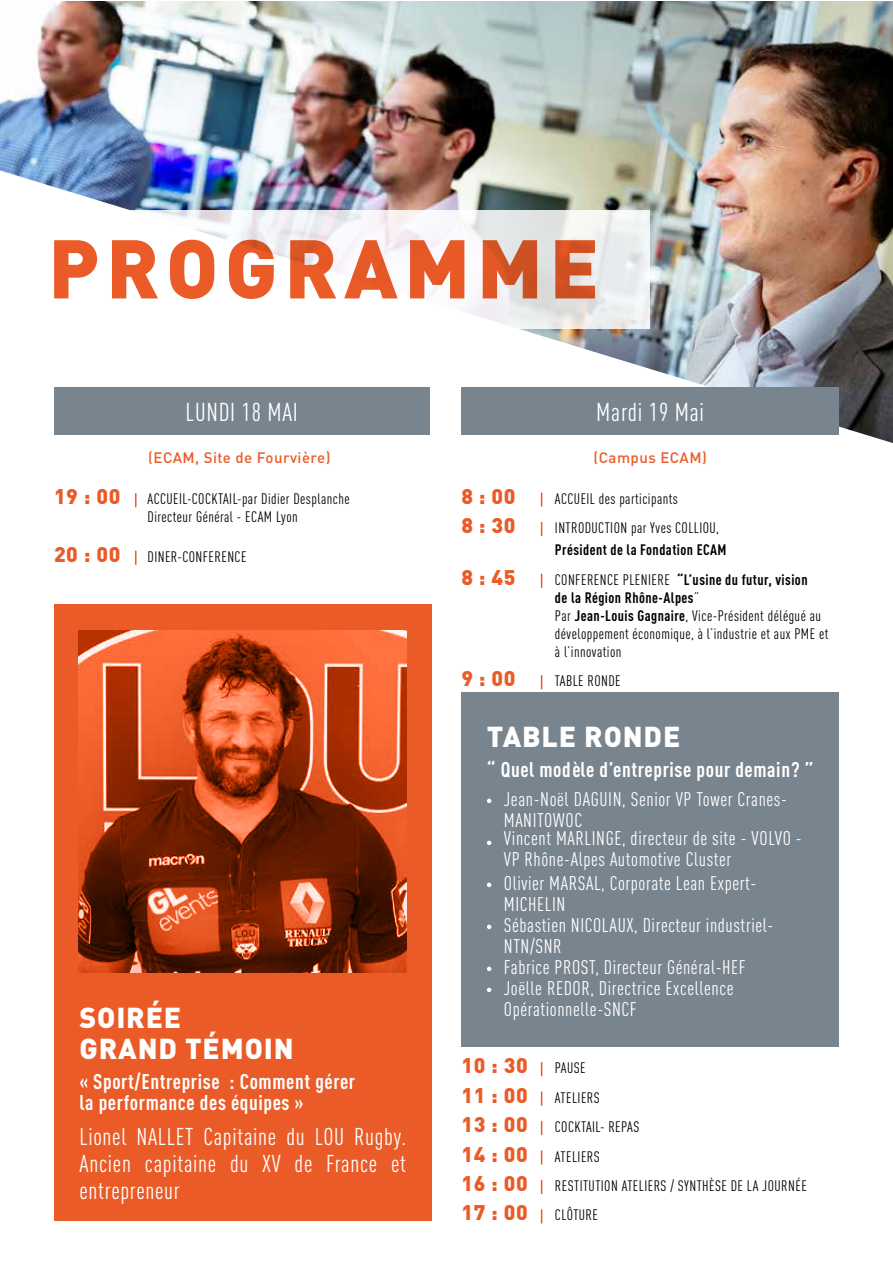
<style>
.page{position:relative;width:893px;height:1263px;background:#fff}
.page>*{position:absolute;margin:0;border:0;box-sizing:border-box;transform-origin:0 0}
.t1{font:900 81.75px "DIN";letter-spacing:.08em;color:#eb5b27}
.t2{font:900 28.5px/31.2px "DIN";letter-spacing:.03em;color:#fff}
.t3{font:25.5px "DIN Cond";letter-spacing:.03em;color:#fff}
.t4{font:24px/27px "DIN Cond";letter-spacing:.03em;color:#fff;text-align:justify}
.t5{font:700 21px/21px "DIN Cond";letter-spacing:.03em;color:#fff}
.t6{font:900 21px "DIN";letter-spacing:.03em;color:#eb5b27}
.t7{font:19.5px/21px "DIN Cond";letter-spacing:.03em;color:#fff}
.t8{font:15px/18px "DIN Cond";letter-spacing:.03em;color:#000}
.t9{font:500 15px "DIN";letter-spacing:.03em;color:#eb5b27}
.t10{font:700 15px "DIN Cond";letter-spacing:.03em;color:#000}
.s1{font-weight:700}
</style>
<div class="page">
<img style="left:0;top:1px;width:892px;height:442px">
<div style="left:54px;top:387px;width:375px;height:48px;background:#78848e"></div>
<div style="left:54px;top:604px;width:378px;height:616px;background:#eb5b27"></div>
<div style="left:461px;top:387px;width:378px;height:48px;background:#78848e"></div>
<svg style="left:0;top:210px;width:650px;height:118px"></svg>
<div style="left:461px;top:692px;width:378px;height:355px;background:#78848e"></div>
<svg style="left:487px;top:799px;width:4px;height:4px"></svg>
<svg style="left:487px;top:841px;width:4px;height:4px"></svg>
<svg style="left:487px;top:883px;width:4px;height:4px"></svg>
<svg style="left:487px;top:925px;width:4px;height:4px"></svg>
<svg style="left:487px;top:967px;width:4px;height:4px"></svg>
<svg style="left:487px;top:988px;width:4px;height:4px"></svg>
<img style="left:79px;top:630px;width:327px;height:342px">
<svg style="left:541px;top:492px;width:1px;height:15px"></svg>
<svg style="left:541px;top:522px;width:1px;height:14px"></svg>
<svg style="left:541px;top:574px;width:1px;height:14px"></svg>
<svg style="left:541px;top:675px;width:1px;height:14px"></svg>
<svg style="left:135px;top:493px;width:1px;height:14px"></svg>
<svg style="left:135px;top:551px;width:1px;height:14px"></svg>
<svg style="left:541px;top:1062px;width:1px;height:14px"></svg>
<svg style="left:541px;top:1091px;width:1px;height:15px"></svg>
<svg style="left:541px;top:1121px;width:1px;height:14px"></svg>
<svg style="left:541px;top:1150px;width:1px;height:14px"></svg>
<svg style="left:541px;top:1180px;width:1px;height:14px"></svg>
<svg style="left:541px;top:1209px;width:1px;height:14px"></svg>
<h1 class="t1" style="left:48px;top:214px;width:552px">PROGRAMME</h1>
<h3 class="t3" style="left:186px;top:397px;width:114px">LUNDI 18 MAI</h3>
<h3 class="t3" style="left:596px;top:397px;width:109px">Mardi 19 Mai</h3>
<p class="t9" style="left:148px;top:448px;width:184px">(ECAM, Site de Fourvière)</p>
<p class="t9" style="left:594px;top:448px;width:115px">(Campus ECAM)</p>
<h3 class="t6" style="left:54px;top:482px;width:68px">19 : 00</h3>
<p class="t8" style="left:148px;top:490px;width:204px">ACCUEIL-COCKTAIL-par Didier Desplanche<br>Directeur Général - ECAM Lyon</p>
<h3 class="t6" style="left:54px;top:540px;width:68px">20 : 00</h3>
<p class="t8" style="left:148px;top:547px;width:100px">DINER-CONFERENCE</p>
<h2 class="t2" style="left:80px;top:1001px;width:216px">SOIRÉE<br>GRAND TÉMOIN</h2>
<h3 class="t5" style="left:80px;top:1070px;width:277px">« Sport/Entreprise : Comment gérer la performance des équipes »</h3>
<h3 class="t4" style="left:80px;top:1123px;width:328px">Lionel NALLET Capitaine du LOU Rugby.<br>Ancien capitaine du XV de France et entrepreneur</h3>
<h3 class="t6" style="left:461px;top:482px;width:56px">8 : 00</h3>
<p class="t8" style="left:555px;top:489px;width:125px">ACCUEIL des participants</p>
<h3 class="t6" style="left:461px;top:511px;width:56px">8 : 30</h3>
<p class="t8" style="left:555px;top:519px;width:165px">INTRODUCTION par Yves COLLIOU,</p>
<p class="t10" style="left:555px;top:541px;width:173px">Président de la Fondation ECAM</p>
<h3 class="t6" style="left:461px;top:563px;width:56px">8 : 45</h3>
<p class="t8" style="left:555px;top:570px;width:275px">CONFERENCE PLENIERE <span class="s1">“L’usine du futur, vision<br>de la Région Rhône-Alpes</span>”<br>Par <span class="s1">Jean-Louis Gagnaire</span>, Vice-Président délégué au développement économique, à l’industrie et aux PME et à l’innovation</p>
<h3 class="t6" style="left:461px;top:665px;width:56px">9 : 00</h3>
<p class="t8" style="left:555px;top:672px;width:67px">TABLE RONDE</p>
<h2 class="t2" style="left:487px;top:720px;width:195px">TABLE RONDE</h2>
<h3 class="t5" style="left:487px;top:758px;width:328px">“ Quel modèle d’entreprise pour demain? ”</h3>
<h3 class="t7" style="left:504px;top:788px;width:285px">Jean-Noël DAGUIN, Senior VP Tower Cranes-<br>MANITOWOC</h3>
<h3 class="t7" style="left:504px;top:827px;width:299px">Vincent MARLINGE, directeur de site - VOLVO -<br>VP Rhône-Alpes Automotive Cluster</h3>
<h3 class="t7" style="left:504px;top:872px;width:271px">Olivier MARSAL, Corporate Lean Expert-<br>MICHELIN<br>Sébastien NICOLAUX, Directeur industriel-<br>NTN/SNR<br>Fabrice PROST, Directeur Général-HEF<br>Joëlle REDOR, Directrice Excellence<br>Opérationnelle-SNCF</h3>
<h3 class="t6" style="left:461px;top:1051px;width:68px">10 : 30</h3>
<p class="t8" style="left:555px;top:1059px;width:32px">PAUSE</p>
<h3 class="t6" style="left:461px;top:1081px;width:68px">11 : 00</h3>
<p class="t8" style="left:555px;top:1088px;width:46px">ATELIERS</p>
<h3 class="t6" style="left:461px;top:1110px;width:68px">13 : 00</h3>
<p class="t8" style="left:555px;top:1118px;width:86px">COCKTAIL- REPAS</p>
<h3 class="t6" style="left:461px;top:1140px;width:68px">14 : 00</h3>
<p class="t8" style="left:555px;top:1147px;width:46px">ATELIERS</p>
<h3 class="t6" style="left:461px;top:1169px;width:68px">16 : 00</h3>
<p class="t8" style="left:555px;top:1176px;width:253px">RESTITUTION ATELIERS / SYNTHÈSE DE LA JOURNÉE</p>
<h3 class="t6" style="left:461px;top:1199px;width:68px">17 : 00</h3>
<p class="t8" style="left:555px;top:1206px;width:45px">CLÔTURE</p>
</div>
